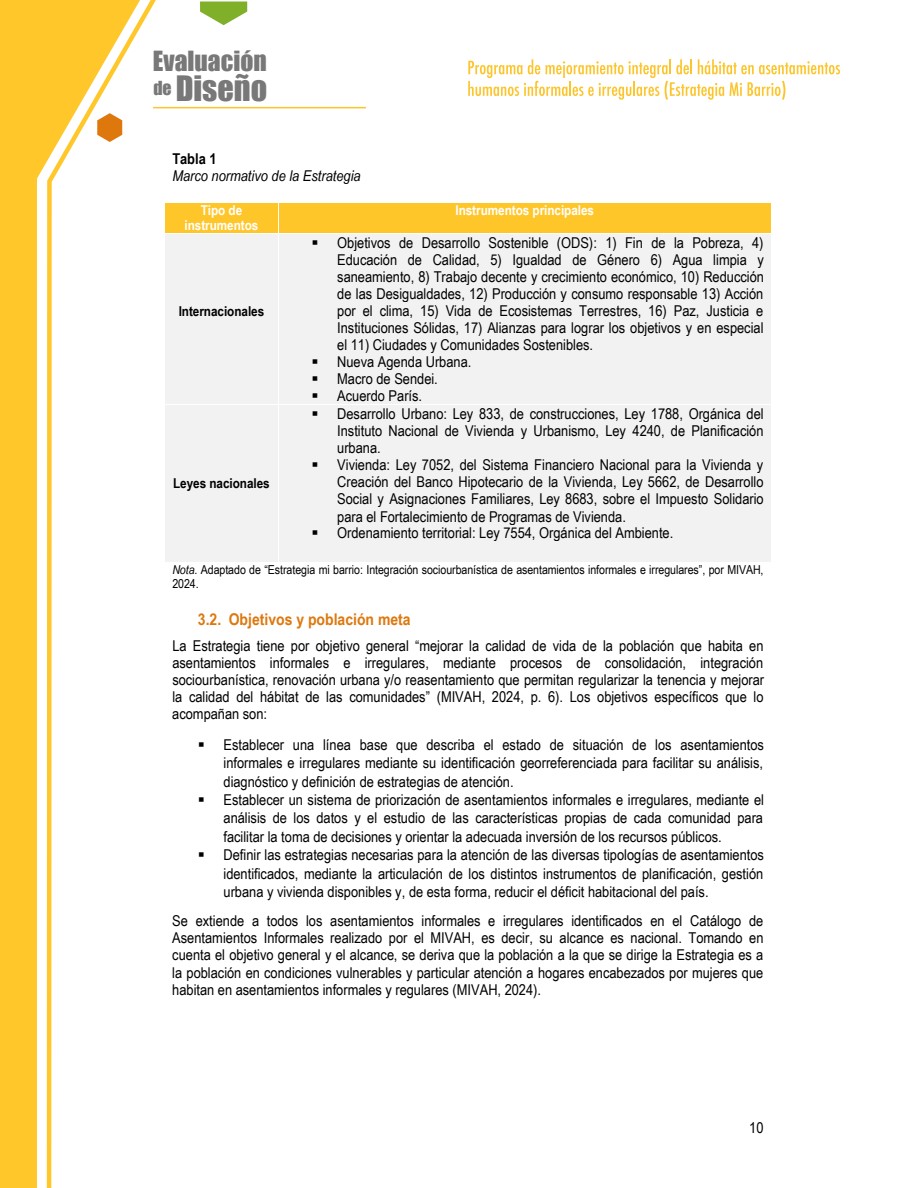
<style>
.page{position:relative;width:918px;height:1188px;background:#fff}
.page>*{position:absolute;margin:0;border:0;box-sizing:border-box;transform-origin:0 0}
.t1{font:32.25px "Impact";color:#787878}
.t2{font:25.5px "Impact";color:#787878}
.t3{font:700 16.2px "Arial Narrow";color:#dd780e;scale:1.05 1}
.t4{font:14.85px/17.1px "Arial Narrow";color:#000;text-align:justify;scale:1.05 1}
.t5{font:italic 14.85px "Arial Narrow";color:#000;scale:1.05 1}
.t6{font:700 14.85px "Arial Narrow";color:#000;scale:1.05 1}
.t7{font:700 13.65px/15.3px "Arial Narrow";letter-spacing:-.005em;color:#fff;text-align:center;scale:1.05 1}
.t8{font:700 13.65px "Arial Narrow";letter-spacing:-.005em;color:#000;scale:1.05 1}
.t9{font:12.3px/14px "Arial Narrow";letter-spacing:-.005em;color:#000;scale:1.05 1}
.s1{font-style:italic}
</style>
<div class="page">
<div style="left:0;top:179px;width:37px;height:1009px;background:#ffc729"></div>
<svg style="left:47px;top:0;width:109px;height:1188px"></svg>
<svg style="left:0;top:0;width:140px;height:179px"></svg>
<svg style="left:200px;top:1px;width:47px;height:24px"></svg>
<hr style="left:153px;top:107px;width:213px;height:1px;background:#fdc52c">
<svg style="left:468px;top:59px;width:372px;height:41px"></svg>
<div style="left:165px;top:202px;width:113px;height:31px;background:#ffc629"></div>
<div style="left:279px;top:202px;width:492px;height:31px;background:#ffc629"></div>
<hr style="left:165px;top:202px;width:113px;height:1px;background:#fff">
<hr style="left:279px;top:202px;width:492px;height:1px;background:#fff">
<div style="left:165px;top:234px;width:113px;height:170px;background:#f2f2f2"></div>
<div style="left:279px;top:234px;width:492px;height:170px;background:#f2f2f2"></div>
<div style="left:165px;top:405px;width:113px;height:157px;background:#f2f2f2"></div>
<div style="left:279px;top:405px;width:492px;height:157px;background:#f2f2f2"></div>
<h2 class="t2" style="left:153px;top:41px;width:115px">Evaluación</h2>
<h1 class="t1" style="left:153px;top:63px;width:115px"><sup>de</sup> Diseño</h1>
<p class="t6" style="left:172px;top:148px;width:44px">Tabla 1</p>
<p class="t5" style="left:172px;top:168px;width:181px">Marco normativo de la Estrategia</p>
<p class="t7" style="left:185px;top:202px;width:72px">Tipo de instrumentos</p>
<p class="t7" style="left:455px;top:202px;width:134px">Instrumentos principales</p>
<p class="t8" style="left:179px;top:300px;width:83px">Internacionales</p>
<p class="t4" style="left:337px;top:233px;width:408px;text-indent:-26px">▪ Objetivos de Desarrollo Sostenible (ODS): 1) Fin de la Pobreza, 4)<br>Educación de Calidad, 5) Igualdad de Género 6) Agua limpia y saneamiento, 8) Trabajo decente y crecimiento económico, 10) Reducción de las Desigualdades, 12) Producción y consumo responsable 13) Acción por el clima, 15) Vida de Ecosistemas Terrestres, 16) Paz, Justicia e Instituciones Sólidas, 17) Alianzas para lograr los objetivos y en especial el 11) Ciudades y Comunidades Sostenibles.</p>
<p class="t4" style="left:312px;top:353px;width:154px">▪ Nueva Agenda Urbana.</p>
<p class="t4" style="left:312px;top:370px;width:122px">▪ Macro de Sendei.</p>
<p class="t4" style="left:312px;top:387px;width:107px">▪ Acuerdo París.</p>
<p class="t4" style="left:337px;top:405px;width:408px;text-indent:-26px">▪ Desarrollo Urbano: Ley 833, de construcciones, Ley 1788, Orgánica del Instituto Nacional de Vivienda y Urbanismo, Ley 4240, de Planificación urbana.</p>
<p class="t4" style="left:337px;top:456px;width:408px;text-indent:-26px">▪ Vivienda: Ley 7052, del Sistema Financiero Nacional para la Vivienda y Creación del Banco Hipotecario de la Vivienda, Ley 5662, de Desarrollo Social y Asignaciones Familiares, Ley 8683, sobre el Impuesto Solidario para el Fortalecimiento de Programas de Vivienda.</p>
<p class="t4" style="left:312px;top:524px;width:346px">▪ Ordenamiento territorial: Ley 7554, Orgánica del Ambiente.</p>
<p class="t9" style="left:172px;top:562px;width:565px"><span class="s1">Nota</span>. Adaptado de “Estrategia mi barrio: Integración sociourbanística de asentamientos informales e irregulares”, por MIVAH,<br>2024.</p>
<p class="t3" style="left:198px;top:607px;width:204px">3.2. Objetivos y población meta</p>
<p class="t4" style="left:172px;top:637px;width:565px">La Estrategia tiene por objetivo general “mejorar la calidad de vida de la población que habita en asentamientos informales e irregulares, mediante procesos de consolidación, integración sociourbanística, renovación urbana y/o reasentamiento que permitan regularizar la tenencia y mejorar la calidad del hábitat de las comunidades” (MIVAH, 2024, p. 6). Los objetivos específicos que lo acompañan son:</p>
<p class="t4" style="left:224px;top:735px;width:516px;line-height:18.5px;text-indent:-26px">▪ Establecer una línea base que describa el estado de situación de los asentamientos informales e irregulares mediante su identificación georreferenciada para facilitar su análisis, diagnóstico y definición de estrategias de atención.</p>
<p class="t4" style="left:224px;top:790px;width:516px;line-height:18.5px;text-indent:-26px">▪ Establecer un sistema de priorización de asentamientos informales e irregulares, mediante el análisis de los datos y el estudio de las características propias de cada comunidad para facilitar la toma de decisiones y orientar la adecuada inversión de los recursos públicos.</p>
<p class="t4" style="left:224px;top:846px;width:516px;line-height:18.3px;text-indent:-26px">▪ Definir las estrategias necesarias para la atención de las diversas tipologías de asentamientos identificados, mediante la articulación de los distintos instrumentos de planificación, gestión urbana y vivienda disponibles y, de esta forma, reducir el déficit habitacional del país.</p>
<p class="t4" style="left:172px;top:912px;width:565px">Se extiende a todos los asentamientos informales e irregulares identificados en el Catálogo de Asentamientos Informales realizado por el MIVAH, es decir, su alcance es nacional. Tomando en cuenta el objetivo general y el alcance, se deriva que la población a la que se dirige la Estrategia es a la población en condiciones vulnerables y particular atención a hogares encabezados por mujeres que habitan en asentamientos informales y regulares (MIVAH, 2024).</p>
<p class="t8" style="left:173px;top:473px;width:94px">Leyes nacionales</p>
<p class="t4" style="left:749px;top:1119px;width:15px">10</p>
</div>
